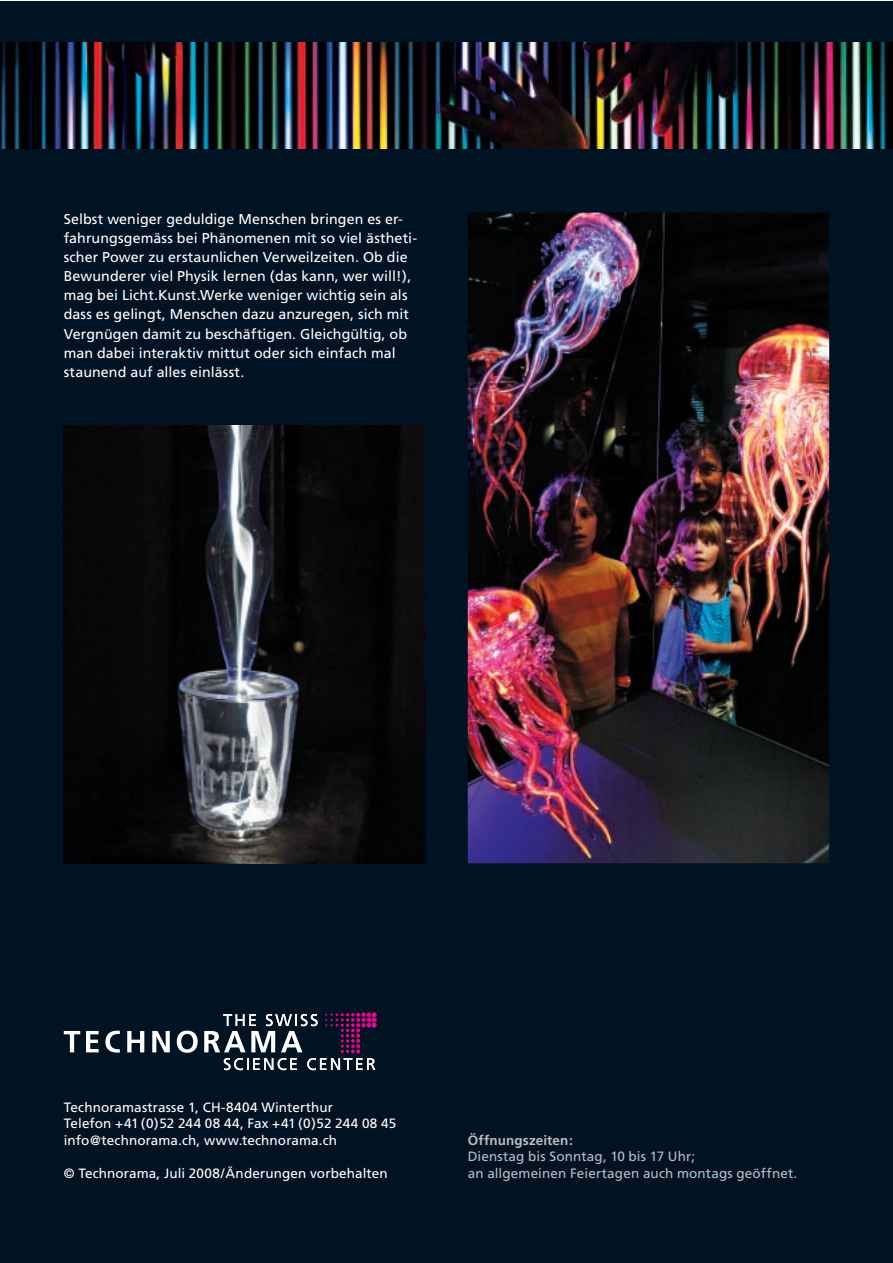
<style>
.page{position:relative;width:893px;height:1263px;background:#fff}
.page>*{position:absolute;margin:0;border:0;box-sizing:border-box;transform-origin:0 0}
.t1{font:14.25px/19.2px "Frutiger";letter-spacing:.005em;color:#fff}
.t2{font:13.5px/16.5px "Frutiger";letter-spacing:.005em;color:#fff}
.t3{font:13.5px/16.5px "Frutiger";letter-spacing:.01em;color:#bcbdc0}
.t4{font:700 13.5px "Frutiger";letter-spacing:.01em;color:#bcbdc0}
</style>
<div class="page">
<div style="left:0;top:1px;width:892px;height:1262px;background:#001322"></div>
<svg style="left:64px;top:1031px;width:16px;height:21px"></svg>
<svg style="left:86px;top:1031px;width:13px;height:21px"></svg>
<svg style="left:105px;top:1031px;width:15px;height:21px"></svg>
<svg style="left:127px;top:1031px;width:17px;height:21px"></svg>
<svg style="left:152px;top:1031px;width:18px;height:21px"></svg>
<svg style="left:177px;top:1030px;width:21px;height:23px"></svg>
<svg style="left:204px;top:1012px;width:173px;height:58px"></svg>
<img style="left:468px;top:213px;width:361px;height:650px">
<img style="left:64px;top:426px;width:361px;height:437px">
<img style="left:0;top:43px;width:892px;height:106px">
<p class="t1" style="left:64px;top:209px;width:355px">Selbst weniger geduldige Menschen bringen es er&shy;fahrungsgemäss bei Phänomenen mit so viel ästheti&shy;scher Power zu erstaunlichen Verweilzeiten. Ob die Bewunderer viel Physik lernen (das kann, wer will!), mag bei Licht.Kunst.Werke weniger wichtig sein als dass es gelingt, Menschen dazu anzuregen, sich mit Vergnügen damit zu beschäftigen. Gleichgültig, ob man dabei interaktiv mittut oder sich einfach mal staunend auf alles einlässt.</p>
<p class="t2" style="left:64px;top:1099px;width:334px">Technoramastrasse 1, CH-8404 Winterthur<br>Telefon +41 (0)52 244 08 44, Fax +41 (0)52 244 08 45 info@technorama.ch, www.technorama.ch</p>
<p class="t2" style="left:64px;top:1165px;width:325px">© Technorama, Juli 2008/Änderungen vorbehalten</p>
<p class="t4" style="left:468px;top:1132px;width:107px">Öffnungszeiten:</p>
<p class="t3" style="left:468px;top:1148px;width:331px">Dienstag bis Sonntag, 10 bis 17 Uhr;<br>an allgemeinen Feiertagen auch montags geöffnet.</p>
</div>
